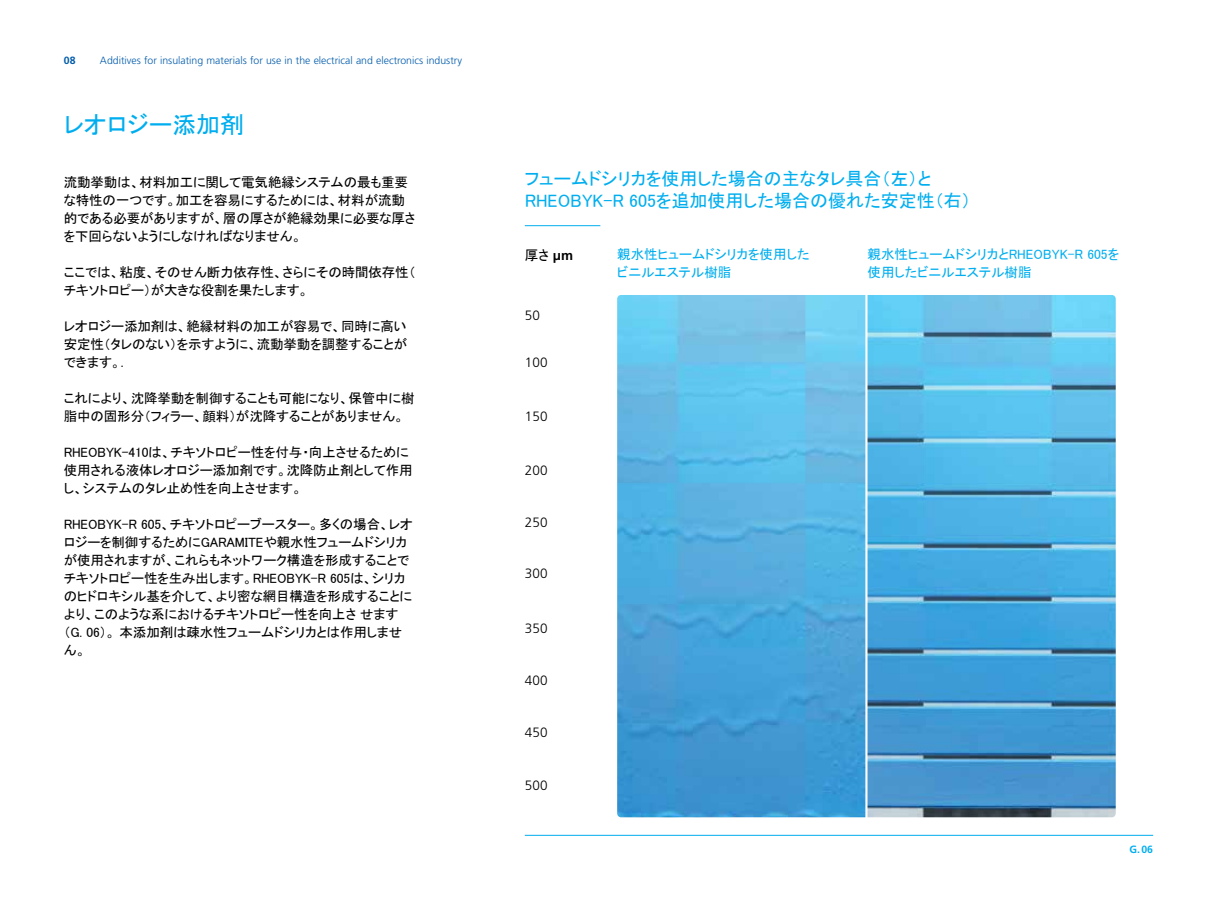
<style>
.page{position:relative;width:1217px;height:919px;background:#fff}
.page>*{position:absolute;margin:0;border:0;box-sizing:border-box;transform-origin:0 0}
.t1{font:24px "MS P Gothic";color:#00aeef}
.t2{font:18px/21.6px "MS P Gothic";color:#00aeef}
.t3{font:13.5px/18px "MS P Gothic";letter-spacing:-.01em;color:#000}
.t4{font:13.5px/18px "MS P Gothic";color:#00aeef}
.t5{font:300 13.5px "Frutiger LT Pro";color:#000}
.t6{font:300 10.5px "Frutiger LT Pro";color:#005bab}
.t7{font:700 10.5px "Frutiger LT Pro";color:#00aeef}
.t8{font:700 10.5px "Frutiger LT Pro";color:#005bab}
.s1{font-family:"Frutiger LT Pro";font-weight:700}
</style>
<div class="page">
<hr style="left:524px;top:225px;width:76px;height:1px;background:#00aeef">
<hr style="left:524px;top:834px;width:628px;height:1px;background:#00aeef">
<img style="left:617px;top:295px;width:248px;height:522px">
<img style="left:867px;top:295px;width:248px;height:522px">
<p class="t8" style="left:64px;top:54px;width:13px">08</p>
<p class="t6" style="left:100px;top:54px;width:363px">Additives for insulating materials for use in the electrical and electronics industry</p>
<h1 class="t1" style="left:64px;top:112px;width:182px">レオロジー添加剤</h1>
<p class="t3" style="left:64px;top:173px;width:353px">流動挙動は、材料加工に関して電気絶縁システムの最も重要な特性の一つです。加工を容易にするためには、材料が流動的である必要がありますが、層の厚さが絶縁効果に必要な厚さを下回らないようにしなければなりません。</p>
<p class="t3" style="left:64px;top:263px;width:353px">ここでは、粘度、そのせん断力依存性、さらにその時間依存性（チキソトロピー）が大きな役割を果たします。</p>
<p class="t3" style="left:64px;top:317px;width:345px;text-align:justify">レオロジー添加剤は、絶縁材料の加工が容易で、同時に高い安定性（タレのない）を示すように、流動挙動を調整することができます。.</p>
<p class="t3" style="left:64px;top:389px;width:352px">これにより、沈降挙動を制御することも可能になり、保管中に樹脂中の固形分（フィラー、顔料）が沈降することがありません。</p>
<p class="t3" style="left:64px;top:443px;width:350px">RHEOBYK-410は、チキソトロピー性を付与・向上させるために使用される液体レオロジー添加剤です。沈降防止剤として作用し、システムのタレ止め性を向上させます。</p>
<p class="t3" style="left:64px;top:515px;width:350px">RHEOBYK-R 605、チキソトロピーブースター。多くの場合、レオロジーを制御するためにGARAMITEや親水性フュームドシリカが使用されますが、これらもネットワーク構造を形成することでチキソトロピー性を生み出します。RHEOBYK-R 605は、シリカのヒドロキシル基を介して、より密な網目構造を形成することにより、このような系におけるチキソトロピー性を向上さ せます（G. 06）。 本添加剤は疎水性フュームドシリカとは作用しません。</p>
<h2 class="t2" style="left:524px;top:168px;width:447px">フュームドシリカを使用した場合の主なタレ具合（左）と<br>RHEOBYK-R 605を追加使用した場合の優れた安定性（右）</h2>
<p class="t4" style="left:617px;top:245px;width:194px">親水性ヒュームドシリカを使用したビニルエステル樹脂</p>
<p class="t4" style="left:867px;top:245px;width:253px">親水性ヒュームドシリカとRHEOBYK-R 605を使用したビニルエステル樹脂</p>
<p class="t3" style="left:525px;top:246px;width:50px">厚さ <span class="s1">μm</span></p>
<p class="t5" style="left:525px;top:307px;width:17px">50</p>
<p class="t5" style="left:525px;top:354px;width:24px">100</p>
<p class="t5" style="left:525px;top:408px;width:24px">150</p>
<p class="t5" style="left:525px;top:462px;width:24px">200</p>
<p class="t5" style="left:525px;top:514px;width:24px">250</p>
<p class="t5" style="left:525px;top:566px;width:24px">300</p>
<p class="t5" style="left:525px;top:620px;width:24px">350</p>
<p class="t5" style="left:525px;top:672px;width:24px">400</p>
<p class="t5" style="left:525px;top:724px;width:24px">450</p>
<p class="t5" style="left:525px;top:777px;width:24px">500</p>
<p class="t7" style="left:1129px;top:843px;width:25px">G.06</p>
</div>
